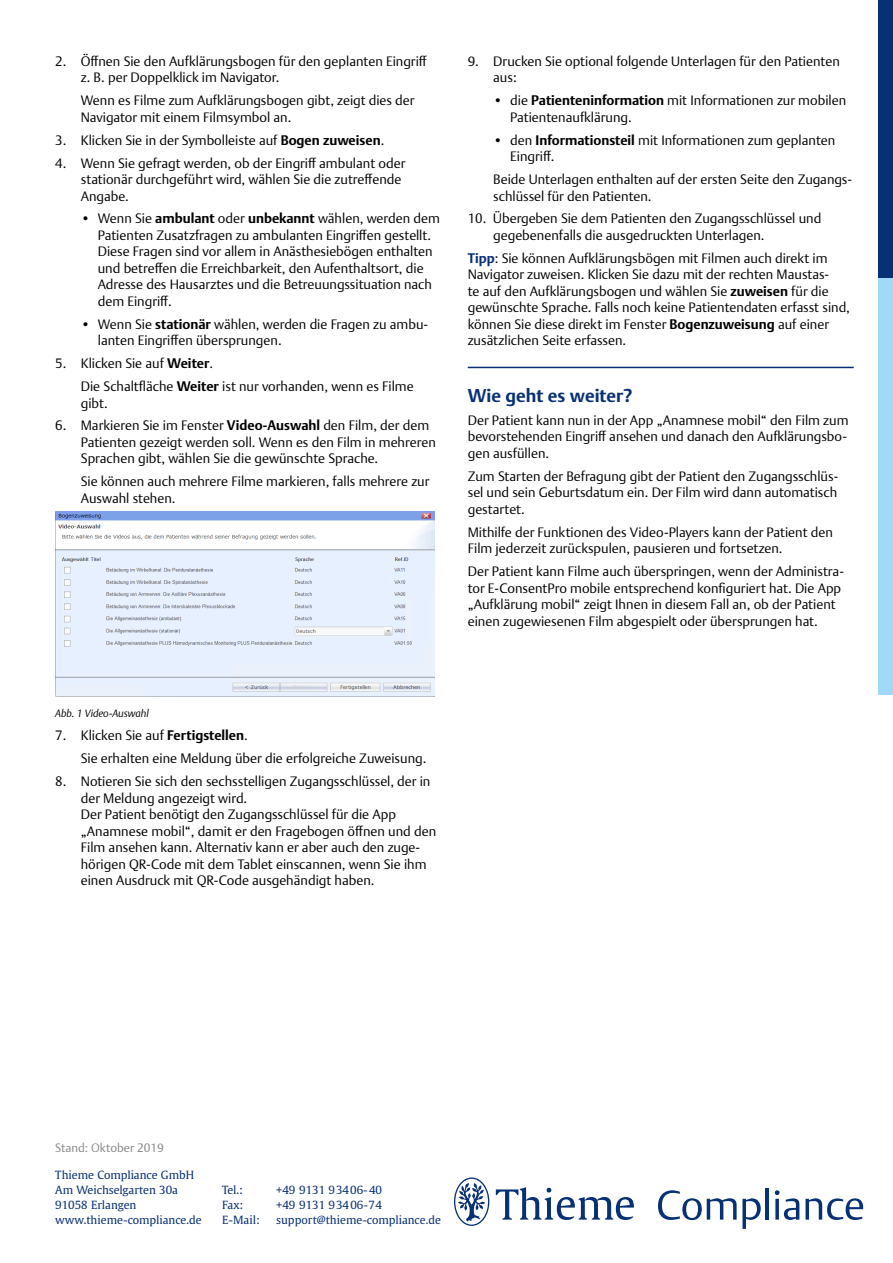
<style>
.page{position:relative;width:893px;height:1263px;background:#fff}
.page>*{position:absolute;margin:0;border:0;box-sizing:border-box;transform-origin:0 0}
.t1{font:700 18px "Thieme Argo 2011";color:#083074}
.t2{font:300 13.5px/16.5px "Thieme Argo 2011";color:#000}
.t3{font:300 12px "Thieme Argo 2011";color:#868786}
.t4{font:11.25px/15px "Thieme Gulliver 2011";color:#083074}
.t5{font:italic 300 10.5px "Thieme Argo 2011";color:#000}
.s1{font-weight:700}
.s2{font-weight:700;color:#083074}
</style>
<div class="page">
<svg style="left:454px;top:1177px;width:35px;height:49px"></svg>
<svg style="left:496px;top:1187px;width:138px;height:33px"></svg>
<svg style="left:658px;top:1190px;width:103px;height:39px"></svg>
<hr style="left:766px;top:1188px;width:3px;height:31px;background:#083074">
<svg style="left:775px;top:1190px;width:24px;height:30px"></svg>
<svg style="left:805px;top:1198px;width:58px;height:22px"></svg>
<img style="left:55px;top:512px;width:380px;height:185px">
<hr style="left:468px;top:367px;width:386px;height:1px;background:#083074">
<div style="left:878px;top:0;width:15px;height:278px;background:#083074"></div>
<div style="left:878px;top:278px;width:15px;height:417px;background:#a1daf8"></div>
<p class="t2" style="left:81px;top:53px;width:348px;text-indent:-26px">2. Öffnen Sie den Aufklärungsbogen für den geplanten Eingriff z. B. per Doppelklick im Navigator.</p>
<p class="t2" style="left:81px;top:92px;width:335px">Wenn es Filme zum Aufklärungsbogen gibt, zeigt dies der<br>Navigator mit einem Filmsymbol an.</p>
<p class="t2" style="left:55px;top:131px;width:331px">3. Klicken Sie in der Symbolleiste auf <span class="s1">Bogen zuweisen</span>.</p>
<p class="t2" style="left:81px;top:154px;width:326px;text-indent:-26px">4. Wenn Sie gefragt werden, ob der Eingriff ambulant oder stationär durchgeführt wird, wählen Sie die zutreffende<br>Angabe.</p>
<p class="t2" style="left:98px;top:210px;width:344px;text-indent:-17px">• Wenn Sie <span class="s1">ambulant</span> oder <span class="s1">unbekannt</span> wählen, werden dem Patienten Zusatzfragen zu ambulanten Eingriffen gestellt.<br>Diese Fragen sind vor allem in Anästhesiebögen enthalten und betreffen die Erreichbarkeit, den Aufenthaltsort, die Adresse des Hausarztes und die Betreuungssituation nach dem Eingriff.</p>
<p class="t2" style="left:98px;top:315px;width:332px;text-indent:-17px">• Wenn Sie <span class="s1">stationär</span> wählen, werden die Fragen zu ambu&shy;lanten Eingriffen übersprungen.</p>
<p class="t2" style="left:81px;top:352px;width:335px;line-height:23px;text-indent:-26px">5. Klicken Sie auf <span class="s1">Weiter</span>.<br>Die Schaltfläche <span class="s1">Weiter</span> ist nur vorhanden, wenn es Filme</p>
<p class="t2" style="left:81px;top:394px;width:29px">gibt.</p>
<p class="t2" style="left:81px;top:417px;width:357px;text-indent:-26px">6. Markieren Sie im Fenster <span class="s1">Video-Auswahl</span> den Film, der dem<br>Patienten gezeigt werden soll. Wenn es den Film in mehreren<br>Sprachen gibt, wählen Sie die gewünschte Sprache.</p>
<p class="t2" style="left:81px;top:473px;width:350px">Sie können auch mehrere Filme markieren, falls mehrere zur<br>Auswahl stehen.</p>
<p class="t2" style="left:493px;top:53px;width:348px;text-indent:-26px">9. Drucken Sie optional folgende Unterlagen für den Patienten aus:</p>
<p class="t2" style="left:510px;top:92px;width:337px;text-indent:-17px">• die <span class="s1">Patienteninformation</span> mit Informationen zur mobilen<br>Patientenaufklärung.</p>
<p class="t2" style="left:510px;top:131px;width:326px;text-indent:-17px">• den <span class="s1">Informationsteil</span> mit Informationen zum geplanten<br>Eingriff.</p>
<p class="t2" style="left:493px;top:171px;width:360px">Beide Unterlagen enthalten auf der ersten Seite den Zugangs&shy;schlüssel für den Patienten.</p>
<p class="t2" style="left:493px;top:210px;width:330px;text-indent:-26px">10. Übergeben Sie dem Patienten den Zugangsschlüssel und gegebenenfalls die ausgedruckten Unterlagen.</p>
<p class="t2" style="left:468px;top:249px;width:384px"><span class="s2">Tipp</span>: Sie können Aufklärungsbögen mit Filmen auch direkt im Navigator zuweisen. Klicken Sie dazu mit der rechten Maustas-<br>te auf den Aufklärungsbogen und wählen Sie <span class="s1">zuweisen</span> für die gewünschte Sprache. Falls noch keine Patientendaten erfasst sind, können Sie diese direkt im Fenster <span class="s1">Bogenzuweisung</span> auf einer zusätzlichen Seite erfassen.</p>
<h1 class="t1" style="left:468px;top:383px;width:166px">Wie geht es weiter?</h1>
<p class="t2" style="left:468px;top:411px;width:382px;text-align:justify">Der Patient kann nun in der App „Anamnese mobil“ den Film zum bevorstehenden Eingriff ansehen und danach den Aufklärungsbo&shy;gen ausfüllen.</p>
<p class="t2" style="left:468px;top:467px;width:372px;text-align:justify">Zum Starten der Befragung gibt der Patient den Zugangsschlüs&shy;sel und sein Geburtsdatum ein. Der Film wird dann automatisch gestartet.</p>
<p class="t2" style="left:468px;top:523px;width:367px">Mithilfe der Funktionen des Video-Players kann der Patient den<br>Film jederzeit zurückspulen, pausieren und fortsetzen.</p>
<p class="t2" style="left:468px;top:563px;width:378px">Der Patient kann Filme auch überspringen, wenn der Administra&shy;tor E-ConsentPro mobile entsprechend konfiguriert hat. Die App „Aufklärung mobil“ zeigt Ihnen in diesem Fall an, ob der Patient einen zugewiesenen Film abgespielt oder übersprungen hat.</p>
<p class="t5" style="left:55px;top:707px;width:95px">Abb. 1 Video-Auswahl</p>
<p class="t2" style="left:81px;top:724px;width:347px;line-height:23px;text-indent:-26px">7. Klicken Sie auf <span class="s1">Fertigstellen</span>.<br>Sie erhalten eine Meldung über die erfolgreiche Zuweisung.</p>
<p class="t2" style="left:81px;top:773px;width:357px;text-indent:-26px">8. Notieren Sie sich den sechsstelligen Zugangsschlüssel, der in der Meldung angezeigt wird.<br>Der Patient benötigt den Zugangsschlüssel für die App „Anamnese mobil“, damit er den Fragebogen öffnen und den Film ansehen kann. Alternativ kann er aber auch den zuge&shy;hörigen QR-Code mit dem Tablet einscannen, wenn Sie ihm einen Ausdruck mit QR-Code ausgehändigt haben.</p>
<p class="t3" style="left:55px;top:1140px;width:110px">Stand: Oktober 2019</p>
<p class="t4" style="left:55px;top:1167px;width:148px">Thieme Compliance GmbH<br>Am Weichselgarten 30a<br>91058 Erlangen www.thieme-compliance.de</p>
<p class="t4" style="left:222px;top:1181px;width:22px">Tel.:</p>
<p class="t4" style="left:276px;top:1181px;width:107px">+49 9131 93406-40</p>
<p class="t4" style="left:222px;top:1196px;width:23px">Fax:</p>
<p class="t4" style="left:276px;top:1196px;width:107px">+49 9131 93406-74</p>
<p class="t4" style="left:222px;top:1211px;width:39px">E-Mail:</p>
<p class="t4" style="left:276px;top:1211px;width:166px">support@thieme-compliance.de</p>
</div>
